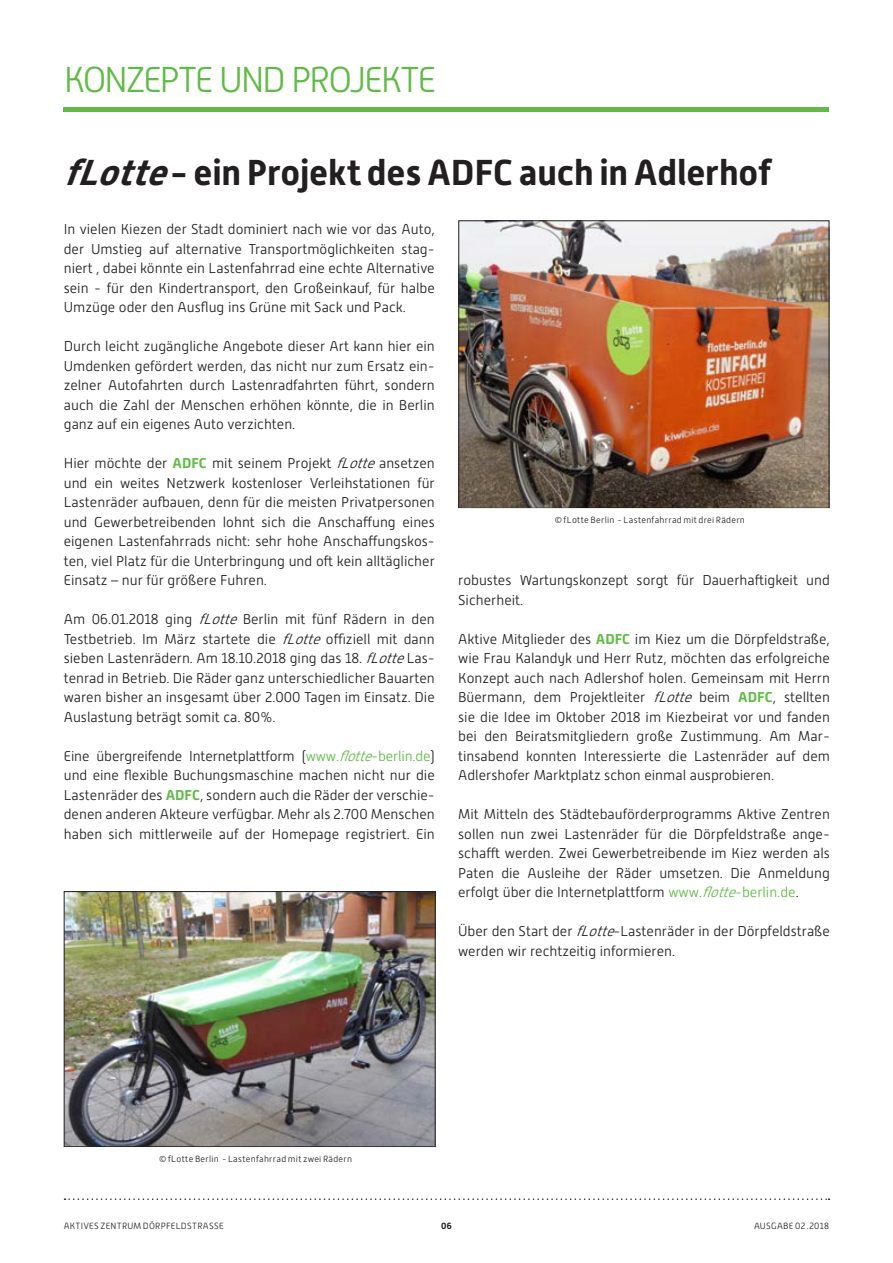
<style>
.page{position:relative;width:893px;height:1263px;background:#fff}
.page>*{position:absolute;margin:0;border:0;box-sizing:border-box;transform-origin:0 0}
.Absatzformat_1{font:700 36px "Alwyn New";letter-spacing:-.005em;color:#231f20}
.Bereiche{font:300 36px "Alwyn New";letter-spacing:-.065em;color:#60bb46}
.t1{font:300 14.25px/19.5px "Alwyn New";color:#231f20;text-align:justify}
.t2{font:300 9px "Alwyn New";letter-spacing:.03em;color:#231f20}
.t3{font:700 9px "Alwyn New";color:#231f20}
.s1{font-style:italic}
.s2{font-weight:700;color:#60bb46}
.s3{color:#60bb46}
.s4{font-style:italic;color:#60bb46}
</style>
<div class="page">
<svg style="left:65px;top:1198px;width:764px;height:2px"></svg>
<hr style="left:64px;top:108px;width:765px;height:4px;background:#60bb46">
<img style="left:66px;top:893px;width:368px;height:252px">
<div style="left:64px;top:891px;width:372px;height:256px;border:1px solid #231f20"></div>
<img style="left:460px;top:222px;width:367px;height:285px">
<div style="left:458px;top:220px;width:371px;height:289px;border:1px solid #231f20"></div>
<p class="Bereiche" style="left:64px;top:59px;width:374px">KONZEPTE UND PROJEKTE</p>
<p class="Absatzformat_1" style="left:64px;top:152px;width:708px"><span class="s1">fLotte</span>- ein Projekt des ADFC auch in Adlerhof</p>
<p class="t1" style="left:64px;top:219px;width:372px">In vielen Kiezen der Stadt dominiert nach wie vor das Auto, der Umstieg auf alternative Transportmöglichkeiten stag&shy;niert , dabei könnte ein Lastenfahrrad eine echte Alternative sein - für den Kindertransport, den Großeinkauf, für halbe Umzüge oder den Ausflug ins Grüne mit Sack und Pack.</p>
<p class="t1" style="left:64px;top:336px;width:372px">Durch leicht zugängliche Angebote dieser Art kann hier ein Umdenken gefördert werden, das nicht nur zum Ersatz ein&shy;zelner Autofahrten durch Lastenradfahrten führt, sondern auch die Zahl der Menschen erhöhen könnte, die in Berlin ganz auf ein eigenes Auto verzichten.</p>
<p class="t1" style="left:64px;top:453px;width:373px">Hier möchte der <span class="s2">ADFC</span> mit seinem Projekt <span class="s1">fLotte</span>ansetzen und ein weites Netzwerk kostenloser Verleihstationen für Lastenräder aufbauen, denn für die meisten Privatpersonen und Gewerbetreibenden lohnt sich die Anschaffung eines eigenen Lastenfahrrads nicht: sehr hohe Anschaffungskos&shy;ten, viel Platz für die Unterbringung und oft kein alltäglicher Einsatz – nur für größere Fuhren.</p>
<p class="t1" style="left:64px;top:609px;width:372px">Am 06.01.2018 ging <span class="s1">fLotte</span>Berlin mit fünf Rädern in den Testbetrieb. Im März startete die <span class="s1">fLotte</span>offiziell mit dann sieben Lastenrädern. Am 18.10.2018 ging das 18. <span class="s1">fLotte</span>Las&shy;tenrad in Betrieb. Die Räder ganz unterschiedlicher Bauarten waren bisher an insgesamt über 2.000 Tagen im Einsatz. Die Auslastung beträgt somit ca. 80%.</p>
<p class="t1" style="left:64px;top:746px;width:373px">Eine übergreifende Internetplattform (<span class="s3">www.</span><span class="s4">flotte</span><span class="s3">-berlin.de</span>) und eine flexible Buchungsmaschine machen nicht nur die Lastenräder des <span class="s2">ADFC</span>, sondern auch die Räder der verschie&shy;denen anderen Akteure verfügbar. Mehr als 2.700 Menschen haben sich mittlerweile auf der Homepage registriert. Ein</p>
<p class="t2" style="left:555px;top:515px;width:192px">© fLotte Berlin - Lastenfahrrad mit drei Rädern</p>
<p class="t1" style="left:458px;top:570px;width:373px">robustes Wartungskonzept sorgt für Dauerhaftigkeit und<br>Sicherheit.</p>
<p class="t1" style="left:458px;top:629px;width:373px">Aktive Mitglieder des <span class="s2">ADFC</span> im Kiez um die Dörpfeldstraße, wie Frau Kalandyk und Herr Rutz, möchten das erfolgreiche Konzept auch nach Adlershof holen. Gemeinsam mit Herrn Büermann, dem Projektleiter <span class="s1">fLotte</span> beim <span class="s2">ADFC</span>, stellten sie die Idee im Oktober 2018 im Kiezbeirat vor und fanden bei den Beiratsmitgliedern große Zustimmung. Am Mar&shy;tinsabend konnten Interessierte die Lastenräder auf dem Adlershofer Marktplatz schon einmal ausprobieren.</p>
<p class="t1" style="left:458px;top:804px;width:373px">Mit Mitteln des Städtebauförderprogramms Aktive Zentren sollen nun zwei Lastenräder für die Dörpfeldstraße ange&shy;schafft werden. Zwei Gewerbetreibende im Kiez werden als Paten die Ausleihe der Räder umsetzen. Die Anmeldung erfolgt über die Internetplattform <span class="s3">www.</span><span class="s4">flotte</span><span class="s3">-berlin.de</span>.</p>
<p class="t1" style="left:458px;top:921px;width:373px">Über den Start der <span class="s1">fLotte</span>-Lastenräder in der Dörpfeldstraße werden wir rechtzeitig informieren.</p>
<p class="t2" style="left:159px;top:1154px;width:194px">© fLotte Berlin - Lastenfahrrad mit zwei Rädern</p>
<p class="t2" style="left:64px;top:1220px;width:162px">AKTIVES ZENTRUM DÖRPFELDSTRASSE</p>
<p class="t3" style="left:441px;top:1220px;width:12px">06</p>
<p class="t2" style="left:754px;top:1220px;width:77px">AUSGABE 02 .2018</p>
</div>
